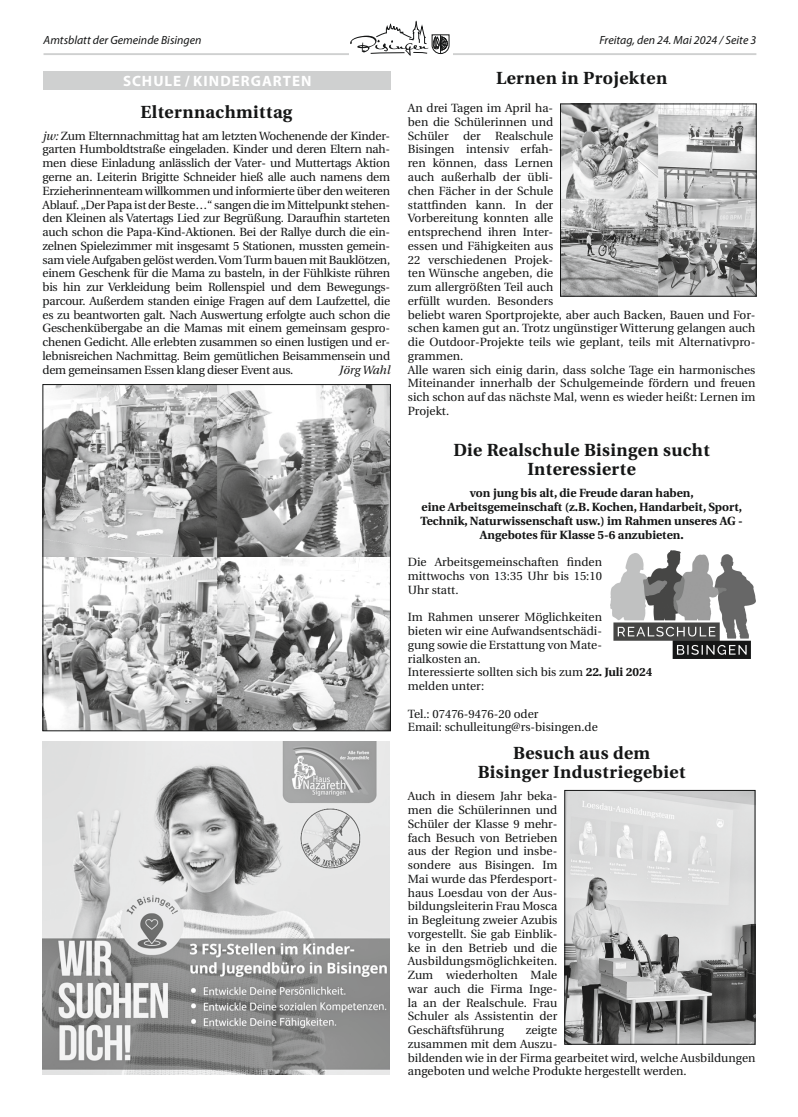
<style>
.page{position:relative;width:798px;height:1117px;background:#fff}
.page>*{position:absolute;margin:0;border:0;box-sizing:border-box;transform-origin:0 0}
.t1{font:700 17.5px/18.8px "Heuristica";letter-spacing:.025em;color:#151616;text-align:center}
.t2{font:700 15px "Myriad Pro";letter-spacing:.07em;color:#fff}
.t3{font:11.88px/13.8px "Heuristica";color:#151616}
.t4{font:700 11.88px/13.8px "Heuristica";color:#151616;text-align:center}
.t5{font:italic 11.88px "Myriad Pro";color:#151616}
.t6{font:italic 11.88px "Heuristica";color:#151616}
.s1{font-style:italic}
.s2{font-weight:700}
</style>
<div class="page">
<hr style="left:43px;top:53px;width:713px;height:2px;background:#cfd0d0">
<div style="left:349px;top:19px;width:103px;height:38px;background:#fff"></div>
<svg style="left:350px;top:21px;width:99px;height:35px"></svg>
<img style="left:45px;top:386px;width:343px;height:343px">
<div style="left:43px;top:384px;width:347px;height:347px;border:1px solid #151616"></div>
<img style="left:43px;top:741px;width:347px;height:333px">
<img style="left:610px;top:550px;width:145px;height:108px">
<img style="left:562px;top:106px;width:192px;height:188px">
<div style="left:560px;top:104px;width:196px;height:192px;border:1px solid #151616"></div>
<div style="left:43px;top:71px;width:348px;height:19px;background:#cfd0d0"></div>
<img style="left:566px;top:792px;width:187px;height:250px">
<div style="left:564px;top:790px;width:191px;height:254px;border:1px solid #151616"></div>
<p class="t5" style="left:43px;top:33px;width:159px">Amtsblatt der Gemeinde Bisingen</p>
<p class="t5" style="left:599px;top:33px;width:158px">Freitag, den 24. Mai 2024 / Seite 3</p>
<p class="t2" style="left:123px;top:71px;width:190px">SCHULE / KINDERGARTEN</p>
<h1 class="t1" style="left:140px;top:101px;width:153px">Elternnachmittag</h1>
<p class="t3" style="left:43px;top:129px;width:349px;text-align:justify"><span class="s1">jw:</span> Zum Elternnachmittag hat am letzten Wochenende der Kinder&shy;garten Humboldtstraße eingeladen. Kinder und deren Eltern nah&shy;men diese Einladung anlässlich der Vater- und Muttertags Aktion gerne an. Leiterin Brigitte Schneider hieß alle auch namens dem Erzieherinnenteam willkommen und informierte über den weiteren Ablauf. „Der Papa ist der Beste…“ sangen die im Mittelpunkt stehen&shy;den Kleinen als Vatertags Lied zur Begrüßung. Daraufhin starteten auch schon die Papa-Kind-Aktionen. Bei der Rallye durch die ein&shy;zelnen Spielezimmer mit insgesamt 5 Stationen, mussten gemein&shy;sam viele Aufgaben gelöst werden. Vom Turm bauen mit Bauklötzen, einem Geschenk für die Mama zu basteln, in der Fühlkiste rühren bis hin zur Verkleidung beim Rollenspiel und dem Bewegungs&shy;parcour. Außerdem standen einige Fragen auf dem Laufzettel, die es zu beantworten galt. Nach Auswertung erfolgte auch schon die Geschenkübergabe an die Mamas mit einem gemeinsam gespro&shy;chenen Gedicht. Alle erlebten zusammen so einen lustigen und er&shy;lebnisreichen Nachmittag. Beim gemütlichen Beisammensein und dem gemeinsamen Essen klang dieser Event aus.</p>
<p class="t6" style="left:339px;top:360px;width:53px">Jörg Wahl</p>
<h1 class="t1" style="left:496px;top:68px;width:173px">Lernen in Projekten</h1>
<p class="t3" style="left:407px;top:101px;width:349px">An drei Tagen im April ha-<br>ben die Schülerinnen und<br>Schüler der Realschule<br>Bisingen intensiv erfah-<br>ren können, dass Lernen<br>auch außerhalb der übli-<br>chen Fächer in der Schule<br>stattfinden kann. In der<br>Vorbereitung konnten alle<br>entsprechend ihren Inter-<br>essen und Fähigkeiten aus<br>22 verschiedenen Projek-<br>ten Wünsche angeben, die<br>zum allergrößten Teil auch<br>erfüllt wurden. Besonders<br>beliebt waren Sportprojekte, aber auch Backen, Bauen und For&shy;schen kamen gut an. Trotz ungünstiger Witterung gelangen auch die Outdoor-Projekte teils wie geplant, teils mit Alternativpro&shy;grammen.<br>Alle waren sich einig darin, dass solche Tage ein harmonisches Miteinander innerhalb der Schulgemeinde fördern und freuen sich schon auf das nächste Mal, wenn es wieder heißt: Lernen im Projekt.</p>
<h1 class="t1" style="left:453px;top:440px;width:258px">Die Realschule Bisingen sucht<br>Interessierte</h1>
<p class="t4" style="left:420px;top:486px;width:324px">von jung bis alt, die Freude daran haben,<br>eine Arbeitsgemeinschaft (z.B. Kochen, Handarbeit, Sport, Technik, Naturwissenschaft usw.) im Rahmen unseres AG - Angebotes für Klasse 5-6 anzubieten.</p>
<p class="t3" style="left:407px;top:555px;width:196px;text-align:justify">Die Arbeitsgemeinschaften finden mittwochs von 13:35 Uhr bis 15:10<br>Uhr statt.</p>
<p class="t3" style="left:407px;top:610px;width:246px">Im Rahmen unserer Möglichkeiten<br>bieten wir eine Aufwandsentschädi-<br>gung sowie die Erstattung von Mate&shy;rialkosten an.<br>Interessierte sollten sich bis zum <span class="s2">22. Juli 2024 </span>melden unter:</p>
<p class="t3" style="left:407px;top:706px;width:191px">Tel.: 07476-9476-20 oder<br>Email: schulleitung@rs-bisingen.de</p>
<h1 class="t1" style="left:477px;top:742px;width:209px">Besuch aus dem<br>Bisinger Industriegebiet</h1>
<p class="t3" style="left:407px;top:789px;width:151px;text-align:justify">Auch in diesem Jahr beka&shy;men die Schülerinnen und Schüler der Klasse 9 mehr&shy;fach Besuch von Betrieben aus der Region und insbe&shy;sondere aus Bisingen. Im Mai wurde das Pferdesport&shy;haus Loesdau von der Aus&shy;bildungsleiterin Frau Mosca in Begleitung zweier Azubis vorgestellt. Sie gab Einblic&shy;ke in den Betrieb und die Ausbildungsmöglichkeiten.<br>Zum wiederholten Male war auch die Firma Inge&shy;la an der Realschule. Frau Schuler als Assistentin der Geschäftsführung</p>
<p class="t3" style="left:407px;top:1023px;width:349px;text-indent:118px">zeigte<br>zusammen mit dem Auszu-<br>bildenden wie in der Firma gearbeitet wird, welche Ausbildungen angeboten und welche Produkte hergestellt werden.</p>
</div>
